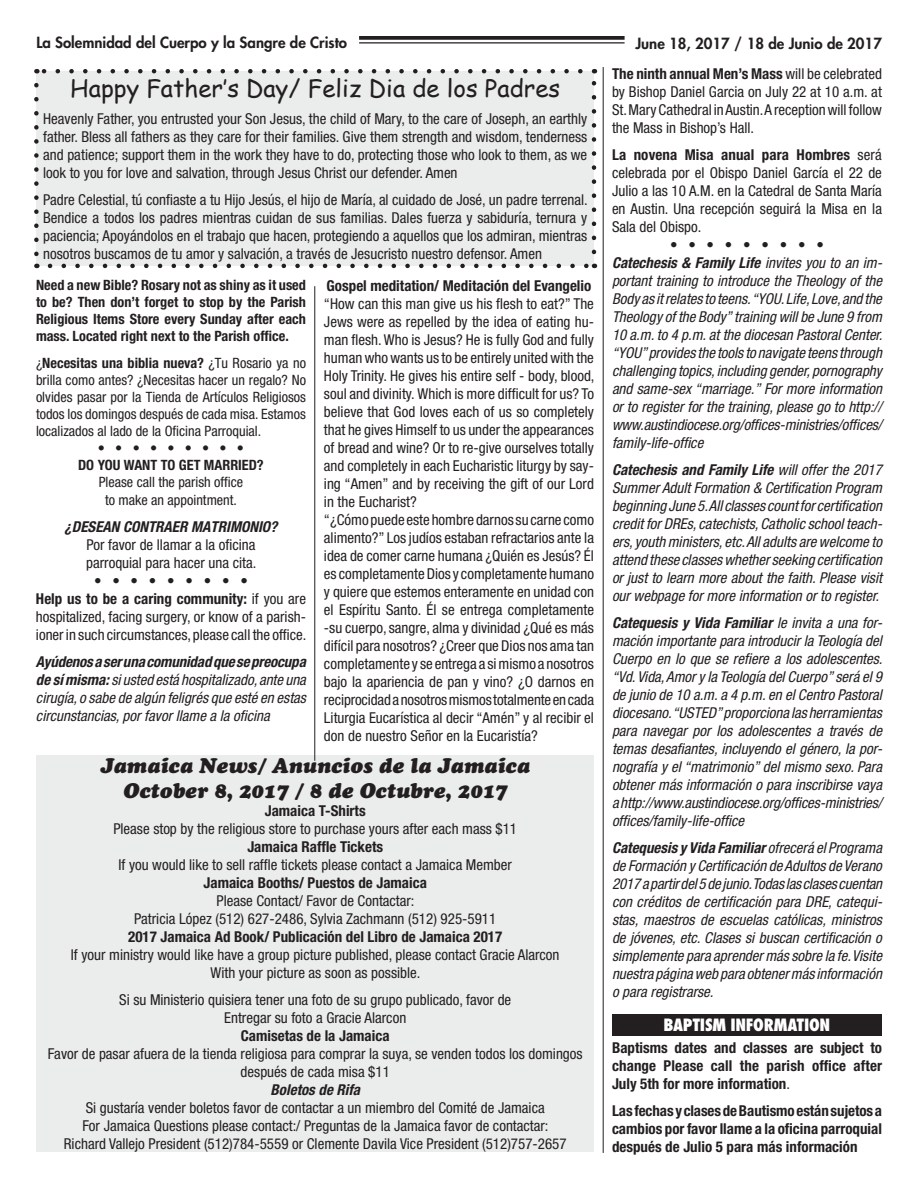
<style>
.page{position:relative;width:918px;height:1188px;background:#fff}
.page>*{position:absolute;margin:0;border:0;box-sizing:border-box;transform-origin:0 0}
.t1{font:24px "Comic Sans MS";color:#231f20}
.t2{font:italic 21px/25.2px "Cooper Black Std";color:#231f20;text-align:center}
.t3{font:800 condensed 16.5px "Futura Std";letter-spacing:-.02em;color:#fff}
.t4{font:condensed 15px/18px "Helvetica Neue LT Std";color:#231f20;text-align:center}
.t5{font:italic condensed 15px/18px "Helvetica Neue LT Std";color:#231f20;text-align:justify}
.t6{font:700 condensed 15px/18px "Helvetica Neue LT Std";color:#231f20;text-align:justify}
.t7{font:800 15px "Futura Std";color:#231f20}
.t8{font:italic 700 condensed 15px "Helvetica Neue LT Std";color:#231f20}
.t9{font:condensed 14.25px/17.1px "Helvetica Neue LT Std";color:#231f20;text-align:justify}
.t10{font:700 condensed 14.25px/17.1px "Helvetica Neue LT Std";color:#231f20;text-align:justify}
.s1{font-weight:700}
.s2{font-style:normal}
.s3{font-weight:400}
</style>
<div class="page">
<svg style="left:359px;top:36px;width:266px;height:4px"></svg>
<hr style="left:359px;top:42px;width:266px;height:2px;background:#231f20">
<div style="left:36px;top:755px;width:558px;height:397px;background:#ebecec"></div>
<hr style="left:603px;top:67px;width:1px;height:1086px;background:#231f20">
<hr style="left:315px;top:286px;width:1px;height:475px;background:#231f20">
<div style="left:612px;top:1014px;width:270px;height:22px;background:#231f20"></div>
<div style="left:36px;top:71px;width:558px;height:195px;background:#ebecec"></div>
<svg style="left:50px;top:264px;width:537px;height:4px"></svg>
<svg style="left:43px;top:69px;width:537px;height:4px"></svg>
<svg style="left:34px;top:85px;width:5px;height:183px"></svg>
<svg style="left:592px;top:69px;width:4px;height:183px"></svg>
<p class="t7" style="left:36px;top:33px;width:312px">La Solemnidad del Cuerpo y la Sangre de Cristo</p>
<h1 class="t1" style="left:70px;top:71px;width:491px">Happy Father’s Day/ Feliz Dia de los Padres</h1>
<p class="t4" style="left:43px;top:110px;width:546px;text-align:justify">Heavenly Father, you entrusted your Son Jesus, the child of Mary, to the care of Joseph, an earthly father. Bless all fathers as they care for their families. Give them strength and wisdom, tenderness and patience; support them in the work they have to do, protecting those who look to them, as we look to you for love and salvation, through Jesus Christ our defender. Amen</p>
<p class="t4" style="left:43px;top:191px;width:546px;text-align:justify">Padre Celestial, tú confiaste a tu Hijo Jesús, el hijo de María, al cuidado de José, un padre terrenal.<br>Bendice a todos los padres mientras cuidan de sus familias. Dales fuerza y sabiduría, ternura y paciencia; Apoyándolos en el trabajo que hacen, protegiendo a aquellos que los admiran, mientras nosotros buscamos de tu amor y salvación, a través de Jesucristo nuestro defensor. Amen</p>
<p class="t10" style="left:36px;top:276px;width:272px">Need a new Bible? Rosary not as shiny as it used to be? Then don’t forget to stop by the Parish Religious Items Store every Sunday after each mass. Located right next to the Parish office.</p>
<p class="t9" style="left:36px;top:354px;width:272px">¿<span class="s1">Necesitas una biblia nueva?</span> ¿Tu Rosario ya no brilla como antes? ¿Necesitas hacer un regalo? No olvides pasar por la Tienda de Artículos Religiosos todos los domingos después de cada misa. Estamos localizados al lado de la Oficina Parroquial.</p>
<p class="t9" style="left:98px;top:439px;width:148px">• • • • • • • • •</p>
<p class="t10" style="left:78px;top:456px;width:187px">DO YOU WANT TO GET MARRIED?</p>
<p class="t9" style="left:99px;top:473px;width:146px;line-height:18px;text-align:center">Please call the parish office to make an appointment.</p>
<p class="t8" style="left:65px;top:518px;width:214px">¿DESEAN CONTRAER MATRIMONIO?</p>
<p class="t4" style="left:86px;top:536px;width:172px;text-align:left">Por favor de llamar a la oficina parroquial para hacer una cita.</p>
<p class="t4" style="left:36px;top:572px;width:272px">• • • • • • • • •<br><span class="s1">Help us to be a caring community:</span> if you are hospitalized, facing surgery, or know of a parish&shy;ioner in such circumstances, please call the office.</p>
<p class="t5" style="left:36px;top:653px;width:272px"><span class="s1">Ayúdenos a ser una comunidad que se preocupa de sí misma:</span> si usted está hospitalizado, ante una cirugía, o sabe de algún feligrés que esté en estas circunstancias, por favor llame a la oficina</p>
<p class="t6" style="left:327px;top:276px;width:266px">Gospel meditation/ Meditación del Evangelio</p>
<p class="t4" style="left:324px;top:294px;width:272px;text-align:left">“How can this man give us his flesh to eat?” The Jews were as repelled by the idea of eating hu&shy;man flesh. Who is Jesus? He is fully God and fully human who wants us to be entirely united with the Holy Trinity. He gives his entire self - body, blood, soul and divinity. Which is more difficult for us? To believe that God loves each of us so completely that he gives Himself to us under the appearances of bread and wine? Or to re-give ourselves totally and completely in each Eucharistic liturgy by say&shy;ing “Amen” and by receiving the gift of our Lord in the Eucharist?<br>“¿Cómo puede este hombre darnos su carne como alimento?” Los judíos estaban refractarios ante la idea de comer carne humana ¿Quién es Jesús? Él es completamente Dios y completamente humano y quiere que estemos enteramente en unidad con el Espíritu Santo. Él se entrega completamente -su cuerpo, sangre, alma y divinidad ¿Qué es más difícil para nosotros? ¿Creer que Dios nos ama tan completamente y se entrega a si mismo a nosotros bajo la apariencia de pan y vino? ¿O darnos en reciprocidad a nosotros mismos totalmente en cada Liturgia Eucarística al decir “Amén” y al recibir el don de nuestro Señor en la Eucaristía?</p>
<h2 class="t2" style="left:100px;top:752px;width:431px">Jamaica News/ Anuncios de la Jamaica<br>October 8, 2017 / 8 de Octubre, 2017</h2>
<p class="t6" style="left:265px;top:801px;width:103px">Jamaica T-Shirts</p>
<p class="t4" style="left:113px;top:819px;width:405px">Please stop by the religious store to purchase yours after each mass $11</p>
<p class="t6" style="left:247px;top:837px;width:137px">Jamaica Raffle Tickets</p>
<p class="t4" style="left:118px;top:855px;width:395px">If you would like to sell raffle tickets please contact a Jamaica Member</p>
<p class="t6" style="left:204px;top:873px;width:225px">Jamaica Booths/ Puestos de Jamaica</p>
<p class="t4" style="left:134px;top:891px;width:364px">Please Contact/ Favor de Contactar:<br>Patricia López (512) 627-2486, Sylvia Zachmann (512) 925-5911</p>
<p class="t6" style="left:128px;top:927px;width:376px">2017 Jamaica Ad Book/ Publicación del Libro de Jamaica 2017</p>
<p class="t4" style="left:71px;top:945px;width:490px">If your ministry would like have a group picture published, please contact Gracie Alarcon<br>With your picture as soon as possible.</p>
<p class="t4" style="left:119px;top:990px;width:394px">Si su Ministerio quisiera tener una foto de su grupo publicado, favor de<br>Entregar su foto a Gracie Alarcon</p>
<p class="t6" style="left:241px;top:1026px;width:150px">Camisetas de la Jamaica</p>
<p class="t4" style="left:48px;top:1044px;width:536px">Favor de pasar afuera de la tienda religiosa para comprar la suya, se venden todos los domingos después de cada misa $11</p>
<p class="t8" style="left:271px;top:1080px;width:91px">Boletos de Rifa</p>
<p class="t4" style="left:64px;top:1098px;width:504px">Si gustaría vender boletos favor de contactar a un miembro del Comité de Jamaica<br>For Jamaica Questions please contact:/ Preguntas de la Jamaica favor de contactar:<br>Richard Vallejo President (512)784-5559 or Clemente Davila Vice President (512)757-2657</p>
<p class="t7" style="left:635px;top:34px;width:248px">June 18, 2017 / 18 de Junio de 2017</p>
<p class="t4" style="left:612px;top:65px;width:272px;text-align:justify"><span class="s1">The ninth annual Men’s Mass</span> will be celebrated by Bishop Daniel Garcia on July 22 at 10 a.m. at St. Mary Cathedral in Austin. A reception will follow the Mass in Bishop’s Hall.</p>
<p class="t4" style="left:612px;top:146px;width:271px;text-align:justify"><span class="s1">La novena Misa anual para Hombres</span> será celebrada por el Obispo Daniel García el 22 de Julio a las 10 A.M. en la Catedral de Santa María en Austin. Una recepción seguirá la Misa en la Sala del Obispo.</p>
<p class="t5" style="left:612px;top:236px;width:272px;text-align:left;text-indent:58px"><span class="s2">• • • • • • • • • </span><span class="s1">Catechesis &amp; Family Life</span> invites you to an im&shy;portant training to introduce the Theology of the Body as it relates to teens. “YOU. Life, Love, and the Theology of the Body” training will be June 9 from 10 a.m. to 4 p.m. at the diocesan Pastoral Center. “YOU” provides the tools to navigate teens through challenging topics, including gender, pornography and same-sex “marriage.” For more information or to register for the training, please go to http:// www.austindiocese.org/offices-ministries/offices/ family-life-office</p>
<p class="t5" style="left:612px;top:461px;width:272px"><span class="s1">Catechesis and Family Life</span> will offer the 2017<br>Summer Adult Formation &amp; Certification Program beginning June 5. All classes count for certification credit for DREs, catechists, Catholic school teach&shy;ers, youth ministers, etc. All adults are welcome to attend these classes whether seeking certification or just to learn more about the faith. Please visit our webpage for more information or to register.</p>
<p class="t5" style="left:612px;top:614px;width:272px"><span class="s1">Catequesis y Vida Familiar</span> le invita a una for&shy;mación importante para introducir la Teología del Cuerpo en lo que se refiere a los adolescentes. “Vd. Vida, Amor y la Teología del Cuerpo” será el 9 de junio de 10 a.m. a 4 p.m. en el Centro Pastoral diocesano. “USTED” proporciona las herramientas para navegar por los adolescentes a través de temas desafiantes, incluyendo el género, la por&shy;nografía y el “matrimonio” del mismo sexo. Para obtener más información o para inscribirse vaya a http://www.austindiocese.org/offices-ministries/ offices/family-life-office</p>
<p class="t5" style="left:612px;top:839px;width:272px"><span class="s1">Catequesis y Vida Familiar</span> ofrecerá el Programa de Formación y Certificación de Adultos de Verano 2017 a partir del 5 de junio. Todas las clases cuentan con créditos de certificación para DRE, catequi&shy;stas, maestros de escuelas católicas, ministros de jóvenes, etc. Clases si buscan certificación o simplemente para aprender más sobre la fe. Visite nuestra página web para obtener más información o para registrarse.</p>
<p class="t3" style="left:664px;top:1014px;width:168px">BAPTISM INFORMATION</p>
<p class="t6" style="left:612px;top:1039px;width:272px">Baptisms dates and classes are subject to change Please call the parish office after July 5th for more information<span class="s3">.</span></p>
<p class="t6" style="left:612px;top:1102px;width:272px">Las fechas y clases de Bautismo están sujetos a cambios por favor llame a la oficina parroquial después de Julio 5 para más información</p>
</div>
